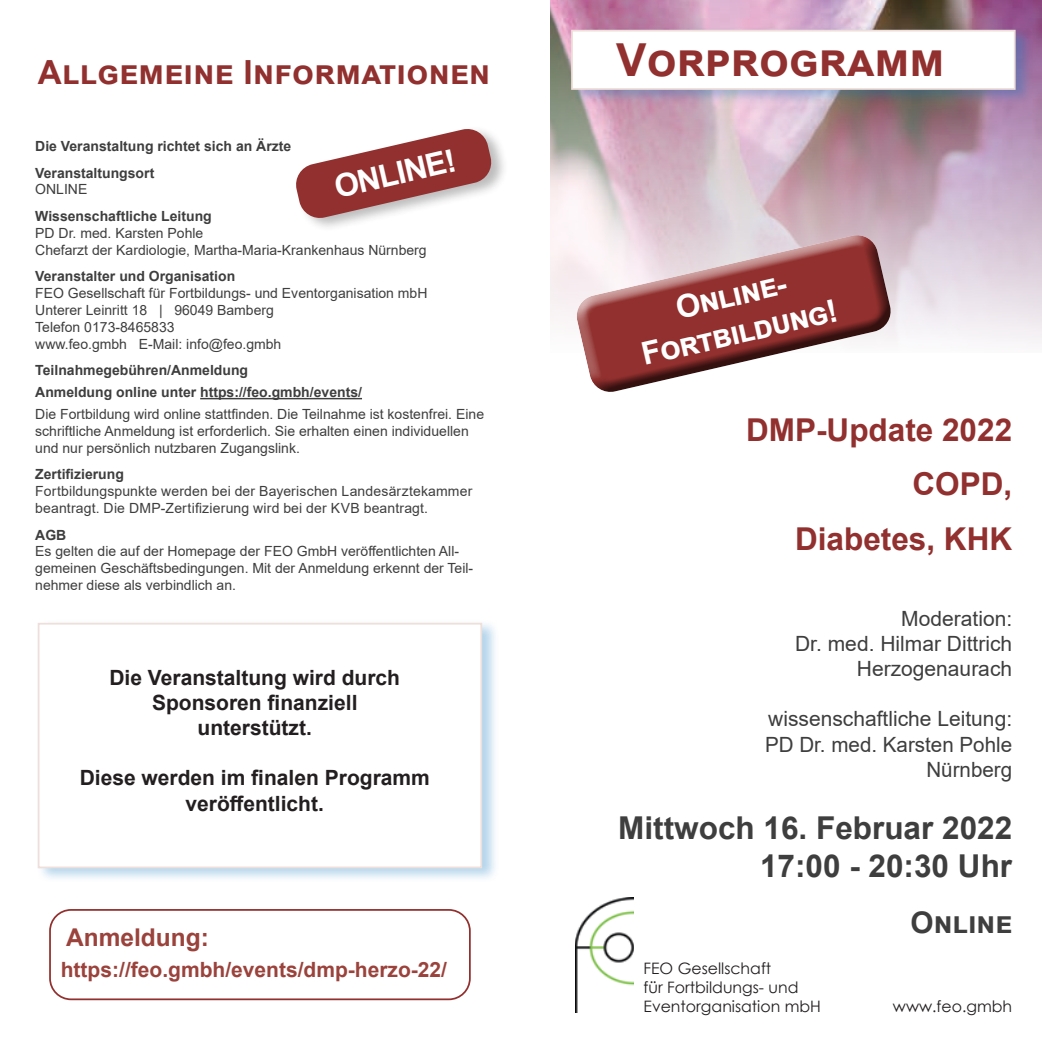
<style>
.page{position:relative;width:1042px;height:1042px;background:#fff}
.page>*{position:absolute;margin:0;border:0;box-sizing:border-box;transform-origin:0 0}
.t1{font:700 45.5px "Arial";letter-spacing:.23em;color:#91302e}
.t2{font:700 33.25px "Arial";letter-spacing:.01em;color:#91302e}
.t3{font:700 31.5px/37.8px "Arial";color:#3e3e3f;text-align:right}
.t4{font:700 31.5px/54.8px "Arial";color:#91302e;text-align:right}
.t5{font:700 31.5px/37.8px "Arial";color:#fff}
.t6{font:700 29.75px "Arial";color:#3e3e3f}
.t7{font:700 24.5px "Arial";color:#9a423b}
.t8{font:21px/25.2px "Arial";color:#3e3e3f;text-align:right}
.t9{font:700 21px/25.2px "Arial";color:#231f20;text-align:center}
.t10{font:700 21px "Arial";color:#9a423b}
.t11{font:15.75px/18.9px "Century Gothic";color:#231f20}
.t12{font:14px/16.8px "Arial";color:#3e3e3f}
.t13{font:700 14px/26.8px "Arial";color:#3e3e3f}
</style>
<div class="page">
<hr style="left:200px;top:398px;width:162px;height:1px;background:#3e3e3f">
<img style="left:551px;top:0;width:491px;height:343px">
<img style="left:576px;top:897px;width:57px;height:115px">
<svg style="left:571px;top:227px;width:328px;height:4px"></svg>
<svg style="left:571px;top:231px;width:335px;height:161px"></svg>
<div style="left:295px;top:125px;width:214px;height:107px;background:#231f20;opacity:.3"></div>
<svg style="left:295px;top:127px;width:198px;height:93px"></svg>
<div style="left:37px;top:618px;width:463px;height:265px;background:#0072bc;opacity:.3"></div>
<div style="left:39px;top:624px;width:442px;height:243px;background:#fff"></div>
<div style="left:38px;top:623px;width:444px;height:245px;border:2px solid #efdfda"></div>
<div style="left:570px;top:26px;width:463px;height:79px;background:#0072bc;opacity:.3"></div>
<div style="left:572px;top:31px;width:442px;height:58px;background:#fff"></div>
<div style="left:571px;top:30px;width:444px;height:60px;border:2px solid #efdfda"></div>
<div style="left:49px;top:909px;width:422px;height:91px;border:2px solid #91302e;border-radius:21px"></div>
<h2 class="t2" style="left:38px;top:49px;width:454px">Allgemeine Informationen</h2>
<p class="t13" style="left:35px;top:133px;width:257px">Die Veranstaltung richtet sich an Ärzte<br>Veranstaltungsort</p>
<p class="t12" style="left:35px;top:181px;width:54px">ONLINE</p>
<p class="t13" style="left:35px;top:203px;width:178px">Wissenschaftliche Leitung</p>
<p class="t12" style="left:35px;top:224px;width:393px">PD Dr. med. Karsten Pohle<br>Chefarzt der Kardiologie, Martha-Maria-Krankenhaus Nürnberg</p>
<p class="t13" style="left:35px;top:263px;width:201px">Veranstalter und Organisation</p>
<p class="t12" style="left:35px;top:285px;width:394px">FEO Gesellschaft für Fortbildungs- und Eventorganisation mbH Unterer Leinritt 18 | 96049 Bamberg<br>Telefon 0173-8465833<br>www.feo.gmbh E-Mail: info@feo.gmbh</p>
<p class="t13" style="left:35px;top:360px;width:328px;line-height:21.7px">Teilnahmegebühren/Anmeldung<br>Anmeldung online unter https://feo.gmbh/events/</p>
<p class="t12" style="left:35px;top:405px;width:450px">Die Fortbildung wird online stattfinden. Die Teilnahme ist kostenfrei. Eine schriftliche Anmeldung ist erforderlich. Sie erhalten einen individuellen und nur persönlich nutzbaren Zugangslink.</p>
<p class="t13" style="left:35px;top:461px;width:90px">Zertifizierung</p>
<p class="t12" style="left:35px;top:483px;width:438px">Fortbildungspunkte werden bei der Bayerischen Landesärztekammer beantragt. Die DMP-Zertifizierung wird bei der KVB beantragt.</p>
<p class="t13" style="left:35px;top:521px;width:33px">AGB</p>
<p class="t12" style="left:35px;top:543px;width:439px">Es gelten die auf der Homepage der FEO GmbH veröffentlichten All&shy;gemeinen Geschäftsbedingungen. Mit der Anmeldung erkennt der Teil&shy;nehmer diese als verbindlich an.</p>
<h3 class="t5" style="left:331px;top:169px;width:125px;rotate:-13deg">ONLINE!</h3>
<h3 class="t9" style="left:109px;top:665px;width:292px">Die Veranstaltung wird durch<br>Sponsoren finanziell unterstützt.</h3>
<h3 class="t9" style="left:80px;top:765px;width:352px">Diese werden im finalen Programm veröffentlicht.</h3>
<h3 class="t7" style="left:66px;top:920px;width:144px">Anmeldung:</h3>
<h3 class="t10" style="left:61px;top:954px;width:388px">https://feo.gmbh/events/dmp-herzo-22/</h3>
<h1 class="t1" style="left:616px;top:28px;width:330px">Vorprogramm</h1>
<h3 class="t5" style="left:629px;top:300px;width:202px;text-indent:44px;rotate:-13deg">Online-<br>Fortbildung!</h3>
<h3 class="t4" style="left:746px;top:402px;width:268px">DMP-Update 2022<br>COPD,<br>Diabetes, KHK</h3>
<h3 class="t8" style="left:795px;top:605px;width:219px">Moderation:<br>Dr. med. Hilmar Dittrich<br>Herzogenaurach</h3>
<h3 class="t8" style="left:765px;top:706px;width:249px">wissenschaftliche Leitung:<br>PD Dr. med. Karsten Pohle<br>Nürnberg</h3>
<h3 class="t3" style="left:618px;top:810px;width:395px">Mittwoch 16. Februar 2022<br>17:00 - 20:30 Uhr</h3>
<h3 class="t6" style="left:910px;top:901px;width:103px">Online</h3>
<p class="t11" style="left:643px;top:958px;width:179px">FEO Gesellschaft<br>für Fortbildungs- und<br>Eventorganisation mbH</p>
<p class="t11" style="left:893px;top:997px;width:121px">www.feo.gmbh</p>
</div>
